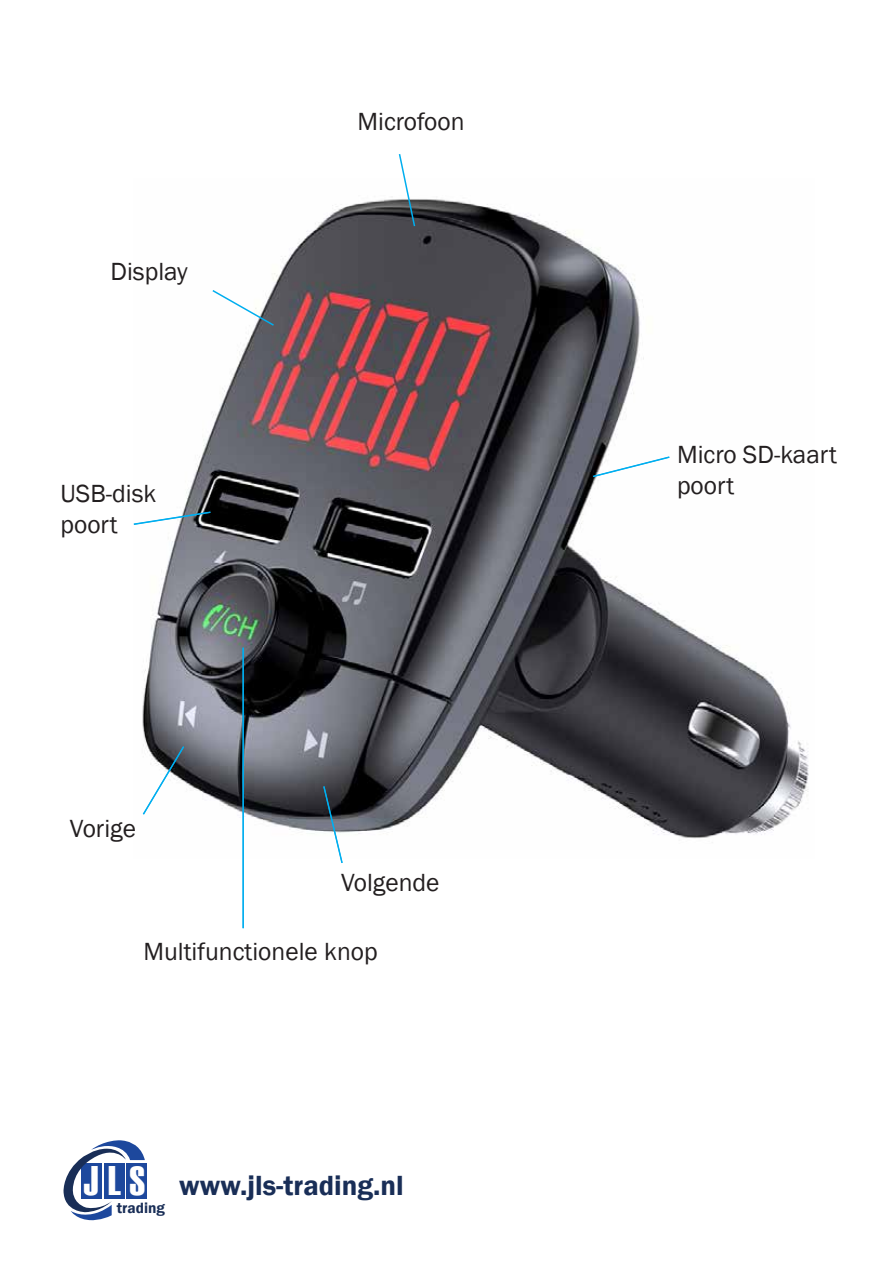
<style>
.page{position:relative;width:893px;height:1263px;background:#fff}
.page>*{position:absolute;margin:0;border:0;box-sizing:border-box;transform-origin:0 0}
.t1{font:600 28.5px "Franklin Gothic";color:#192e57}
.t2{font:25.5px/30.6px "Franklin Gothic";color:#231f20}
.t3{font:600 15.3px "Franklin Gothic";color:#192e57}
.s1{font-family:"Haettenschweiler";font-weight:400;font-size:41.25px;color:#fff}
</style>
<div class="page">
<div style="left:127px;top:1163px;width:20px;height:35px;background:#1d489d"></div>
<svg style="left:63px;top:1140px;width:82px;height:80px"></svg>
<img style="left:142px;top:199px;width:667px;height:640px">
<svg style="left:211px;top:289px;width:65px;height:38px"></svg>
<svg style="left:398px;top:154px;width:18px;height:74px"></svg>
<svg style="left:133px;top:510px;width:79px;height:16px"></svg>
<svg style="left:142px;top:745px;width:44px;height:71px"></svg>
<svg style="left:322px;top:785px;width:22px;height:78px"></svg>
<hr style="left:242px;top:648px;width:2px;height:280px;background:#00aeef">
<svg style="left:591px;top:455px;width:80px;height:23px"></svg>
<p class="t2" style="left:111px;top:258px;width:79px">Display</p>
<p class="t2" style="left:60px;top:480px;width:97px">USB-disk poort</p>
<p class="t2" style="left:70px;top:814px;width:68px">Vorige</p>
<p class="t2" style="left:357px;top:108px;width:108px">Microfoon</p>
<p class="t2" style="left:341px;top:868px;width:100px">Volgende</p>
<p class="t2" style="left:143px;top:937px;width:236px">Multifunctionele knop</p>
<p class="t1" style="left:84px;top:1173px;width:322px"><span class="s1">J L S</span> www.jls-trading.nl</p>
<p class="t3" style="left:117px;top:1202px;width:50px">trading</p>
<p class="t2" style="left:677px;top:441px;width:162px">Micro SD-kaart poort</p>
</div>
